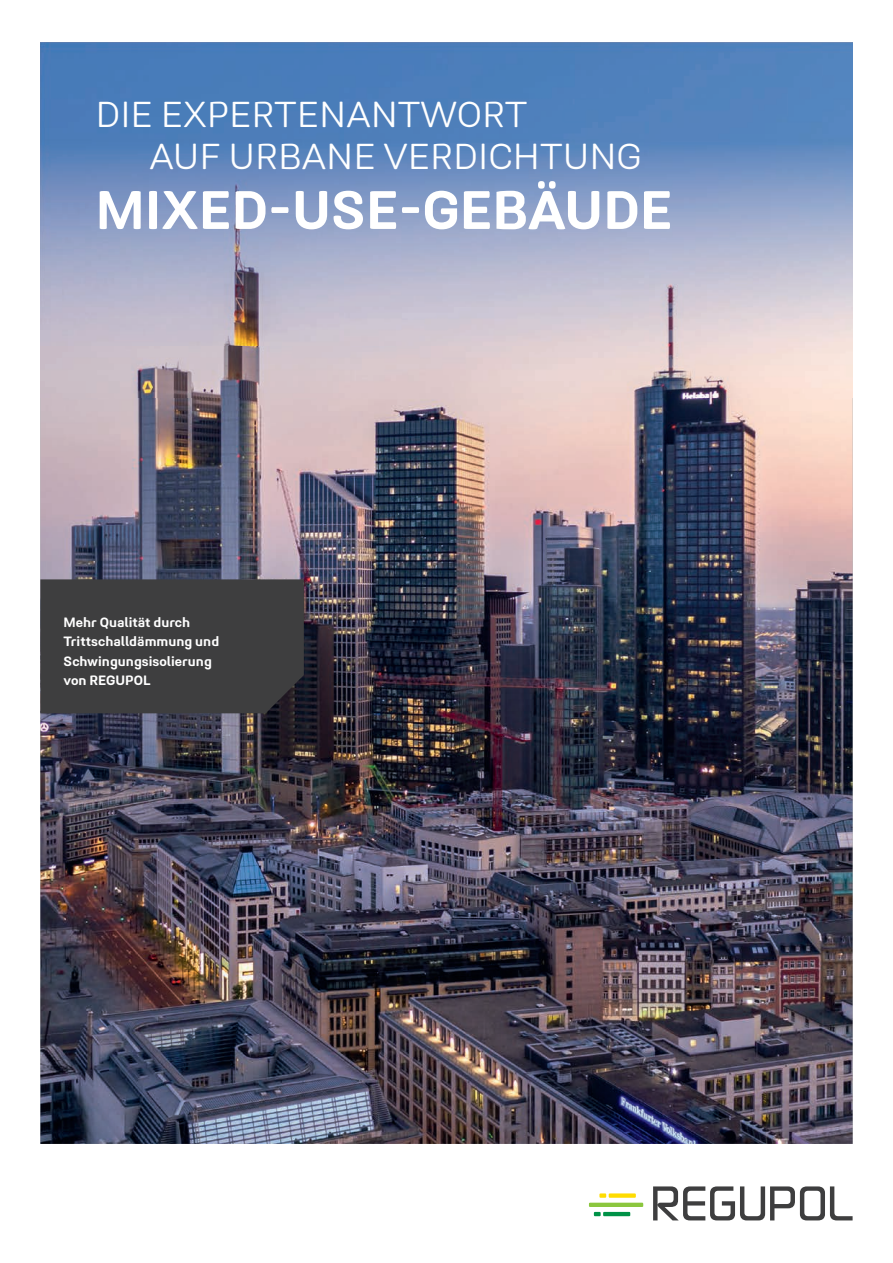
<style>
.page{position:relative;width:893px;height:1263px;background:#fff}
.page>*{position:absolute;margin:0;border:0;box-sizing:border-box;transform-origin:0 0}
.t1{font:700 54px "Midpoint Pro";color:#fff}
.t2{font:300 36px/42px "Midpoint Pro";color:#fff}
.t3{font:700 13.5px/19.2px "Midpoint Pro";color:#fff}
</style>
<div class="page">
<img style="left:40px;top:398px;width:813px;height:746px">
<svg style="left:653px;top:1186px;width:200px;height:34px"></svg>
<hr style="left:589px;top:1203px;width:54px;height:4px;background:#8bc63e">
<hr style="left:603px;top:1212px;width:27px;height:4px;background:#009247">
<svg style="left:594px;top:1212px;width:7px;height:4px"></svg>
<div style="left:609px;top:1193px;width:27px;height:5px;background:#ffdc01"></div>
<svg style="left:599px;top:1193px;width:7px;height:5px"></svg>
<img style="left:40px;top:43px;width:813px;height:355px">
<div style="left:40px;top:579px;width:264px;height:134px;background:#3e3e3f"></div>
<h2 class="t2" style="left:149px;top:93px;width:494px;text-indent:-54px">DIE EXPERTENANTWORT<br>AUF URBANE VERDICHTUNG</h2>
<h1 class="t1" style="left:95px;top:177px;width:578px">MIXED-USE-GEBÄUDE</h1>
<p class="t3" style="left:64px;top:613px;width:157px">Mehr Qualität durch<br>Trittschall dämmung und<br>Schwingungsisolierung von REGUPOL</p>
</div>
